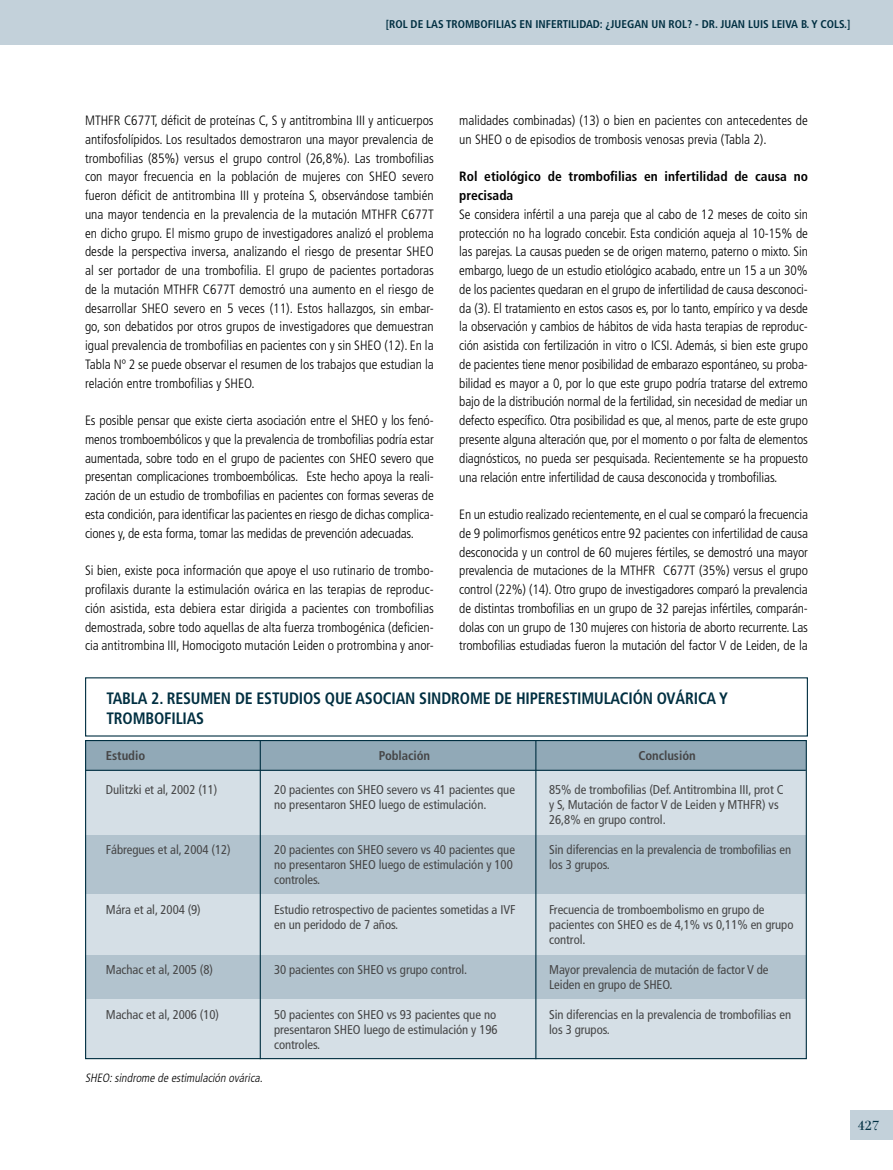
<style>
.page{position:relative;width:893px;height:1170px;background:#fff}
.page>*{position:absolute;margin:0;border:0;box-sizing:border-box;transform-origin:0 0}
.t1{font:19.5px "Filosofia Grand Caps";color:#002f41;scale:1.1 1}
.t2{font:700 condensed 16.5px "Frutiger";letter-spacing:-.01em;color:#002f41;scale:.96 1}
.t3{font:300 condensed 13.5px/18.8px "Frutiger";color:#000;text-align:justify}
.t4{font:700 condensed 13.5px/18.8px "Frutiger";color:#000}
.t5{font:condensed 12.75px/15px "Frutiger";letter-spacing:-.005em;color:#464647}
.t6{font:700 condensed 12.75px "Frutiger";letter-spacing:-.005em;color:#464647}
.t7{font:italic 300 condensed 12px "Frutiger";color:#000}
.t8{font:700 condensed 11.25px "Frutiger";color:#002f41}
</style>
<div class="page">
<div style="left:850px;top:1110px;width:43px;height:30px;background:#c3d1da"></div>
<div style="left:86px;top:740px;width:720px;height:318px;background:#d5dfe6"></div>
<div style="left:86px;top:955px;width:720px;height:43px;background:#b2c3ce"></div>
<div style="left:86px;top:835px;width:720px;height:58px;background:#b2c3ce"></div>
<div style="left:86px;top:740px;width:720px;height:30px;background:#91a9b7"></div>
<hr style="left:260px;top:740px;width:1px;height:319px;background:#002f41">
<hr style="left:535px;top:740px;width:1px;height:319px;background:#002f41">
<hr style="left:85px;top:769px;width:721px;height:1px;background:#002f41">
<div style="left:0;top:0;width:893px;height:44px;background:#c3d1da"></div>
<p class="t8" style="left:386px;top:17px;width:201px">[ROL DE LAS TROMBOFILIAS EN INFERTILIDAD</p>
<p class="t8" style="left:600px;top:17px;width:252px">: ¿JUEGAN UN ROL? - DR. JUAN LUIS LEIVA B. Y COLS.]</p>
<p class="t3" style="left:85px;top:111px;width:350px">MTHFR C677T, déficit de proteínas C, S y antitrombina III y anticuerpos antifosfolípidos. Los resultados demostraron una mayor prevalencia de trombofilias (85%) versus el grupo control (26,8%). Las trombofilias con mayor frecuencia en la población de mujeres con SHEO severo fueron déficit de antitrombina III y proteína S, observándose también una mayor tendencia en la prevalencia de la mutación MTHFR C677T en dicho grupo. El mismo grupo de investigadores analizó el problema desde la perspectiva inversa, analizando el riesgo de presentar SHEO al ser portador de una trombofilia. El grupo de pacientes portadoras de la mutación MTHFR C677T demostró una aumento en el riesgo de desarrollar SHEO severo en 5 veces (11). Estos hallazgos, sin embar&shy;go, son debatidos por otros grupos de investigadores que demuestran igual prevalencia de trombofilias en pacientes con y sin SHEO (12). En la Tabla Nº 2 se puede observar el resumen de los trabajos que estudian la relación entre trombofilias y SHEO.</p>
<p class="t3" style="left:85px;top:411px;width:350px">Es posible pensar que existe cierta asociación entre el SHEO y los fenó&shy;menos tromboembólicos y que la prevalencia de trombofilias podría estar aumentada, sobre todo en el grupo de pacientes con SHEO severo que presentan complicaciones tromboembólicas. Este hecho apoya la reali&shy;zación de un estudio de trombofilias en pacientes con formas severas de esta condición, para identificar las pacientes en riesgo de dichas complica&shy;ciones y, de esta forma, tomar las medidas de prevención adecuadas.</p>
<p class="t3" style="left:85px;top:561px;width:350px">Si bien, existe poca información que apoye el uso rutinario de trombo&shy;profilaxis durante la estimulación ovárica en las terapias de reproduc&shy;ción asistida, esta debiera estar dirigida a pacientes con trombofilias demostrada, sobre todo aquellas de alta fuerza trombogénica (deficien&shy;cia antitrombina III, Homocigoto mutación Leiden o protrombina y anor-</p>
<p class="t3" style="left:459px;top:111px;width:350px">malidades combinadas) (13) o bien en pacientes con antecedentes de un SHEO o de episodios de trombosis venosas previa (Tabla 2).</p>
<p class="t4" style="left:459px;top:167px;width:350px">ROL ETIOLÓGICO DE TROMBOFILIAS EN INFERTILIDAD DE CAUSA NO<br>PRECISADA</p>
<p class="t3" style="left:459px;top:205px;width:350px">Se considera infértil a una pareja que al cabo de 12 meses de coito sin protección no ha logrado concebir. Esta condición aqueja al 10-15% de las parejas. La causas pueden se de origen materno, paterno o mixto. Sin embargo, luego de un estudio etiológico acabado, entre un 15 a un 30% de los pacientes quedaran en el grupo de infertilidad de causa desconoci&shy;da (3). El tratamiento en estos casos es, por lo tanto, empírico y va desde la observación y cambios de hábitos de vida hasta terapias de reproduc&shy;ción asistida con fertilización in vitro o ICSI. Además, si bien este grupo de pacientes tiene menor posibilidad de embarazo espontáneo, su proba&shy;bilidad es mayor a 0, por lo que este grupo podría tratarse del extremo bajo de la distribución normal de la fertilidad, sin necesidad de mediar un defecto específico. Otra posibilidad es que, al menos, parte de este grupo presente alguna alteración que, por el momento o por falta de elementos diagnósticos, no pueda ser pesquisada. Recientemente se ha propuesto una relación entre infertilidad de causa desconocida y trombofilias.</p>
<p class="t3" style="left:459px;top:505px;width:350px">En un estudio realizado recientemente, en el cual se comparó la frecuencia de 9 polimorfismos genéticos entre 92 pacientes con infertilidad de causa desconocida y un control de 60 mujeres fértiles, se demostró una mayor prevalencia de mutaciones de la MTHFR C677T (35%) versus el grupo control (22%) (14). Otro grupo de investigadores comparó la prevalencia de distintas trombofilias en un grupo de 32 parejas infértiles, comparán&shy;dolas con un grupo de 130 mujeres con historia de aborto recurrente. Las trombofilias estudiadas fueron la mutación del factor V de Leiden, de la</p>
<p class="t2" style="left:107px;top:688px;width:83px">TABLA 2. RESUMEN</p>
<p class="t2" style="left:235px;top:688px;width:302px">DE ESTUDIOS QUE ASOCIAN SINDROME DE HIPERES</p>
<p class="t2" style="left:570px;top:688px;width:18px">TIMUL</p>
<p class="t2" style="left:611px;top:688px;width:124px">ACIÓN OVÁRI CA Y</p>
<p class="t2" style="left:107px;top:708px;width:102px">TROMBOFILIAS</p>
<p class="t6" style="left:106px;top:747px;width:41px">ESTUDIO</p>
<p class="t6" style="left:379px;top:747px;width:53px">POBLACIÓN</p>
<p class="t6" style="left:638px;top:747px;width:59px">CONCLUSIÓN</p>
<p class="t5" style="left:106px;top:781px;width:113px">Dulitzki et al, 2002 (11)</p>
<p class="t5" style="left:106px;top:841px;width:126px">Fábregues et al, 2004 (12)</p>
<p class="t5" style="left:106px;top:901px;width:96px">Mára et al, 2004 (9)</p>
<p class="t5" style="left:106px;top:961px;width:109px">Machac et al, 2005 (8)</p>
<p class="t5" style="left:106px;top:1006px;width:115px">Machac et al, 2006 (10)</p>
<p class="t7" style="left:85px;top:1070px;width:182px">SHEO:sindrome de estimulación ovárica.</p>
<p class="t5" style="left:274px;top:781px;width:242px">20 pacientes con SHEO severo vs 41 pacientes que no presentaron SHEO luego de estimulación.</p>
<p class="t5" style="left:274px;top:841px;width:242px">20 pacientes con SHEO severo vs 40 pacientes que no presentaron SHEO luego de estimulación y 100 controles.</p>
<p class="t5" style="left:274px;top:901px;width:243px">Estudio retrospectivo de pacientes sometidas a IVF en un peridodo de 7 años.</p>
<p class="t5" style="left:274px;top:961px;width:195px">30 pacientes con SHEO vs grupo control.</p>
<p class="t5" style="left:274px;top:1006px;width:225px;text-align:justify">50 pacientes con SHEO vs 93 pacientes que no presentaron SHEO luego de estimulación y 196 controles.</p>
<p class="t5" style="left:549px;top:781px;width:236px">85% de trombofilias (Def. Antitrombina III, prot C y S, Mutación de factor V de Leiden y MTHFR) vs<br>26,8% en grupo control.</p>
<p class="t5" style="left:549px;top:841px;width:244px">Sin diferencias en la prevalencia de trombofilias en los 3 grupos.</p>
<p class="t5" style="left:549px;top:901px;width:246px">Frecuencia de tromboembolismo en grupo de pacientes con SHEO es de 4,1% vs 0,11% en grupo control.</p>
<p class="t5" style="left:549px;top:961px;width:221px">Mayor prevalencia de mutación de factor V de<br>Leiden en grupo de SHEO.</p>
<p class="t5" style="left:549px;top:1006px;width:244px">Sin diferencias en la prevalencia de trombofilias en los 3 grupos.</p>
<h1 class="t1" style="left:857px;top:1113px;width:22px">427</h1>
</div>
